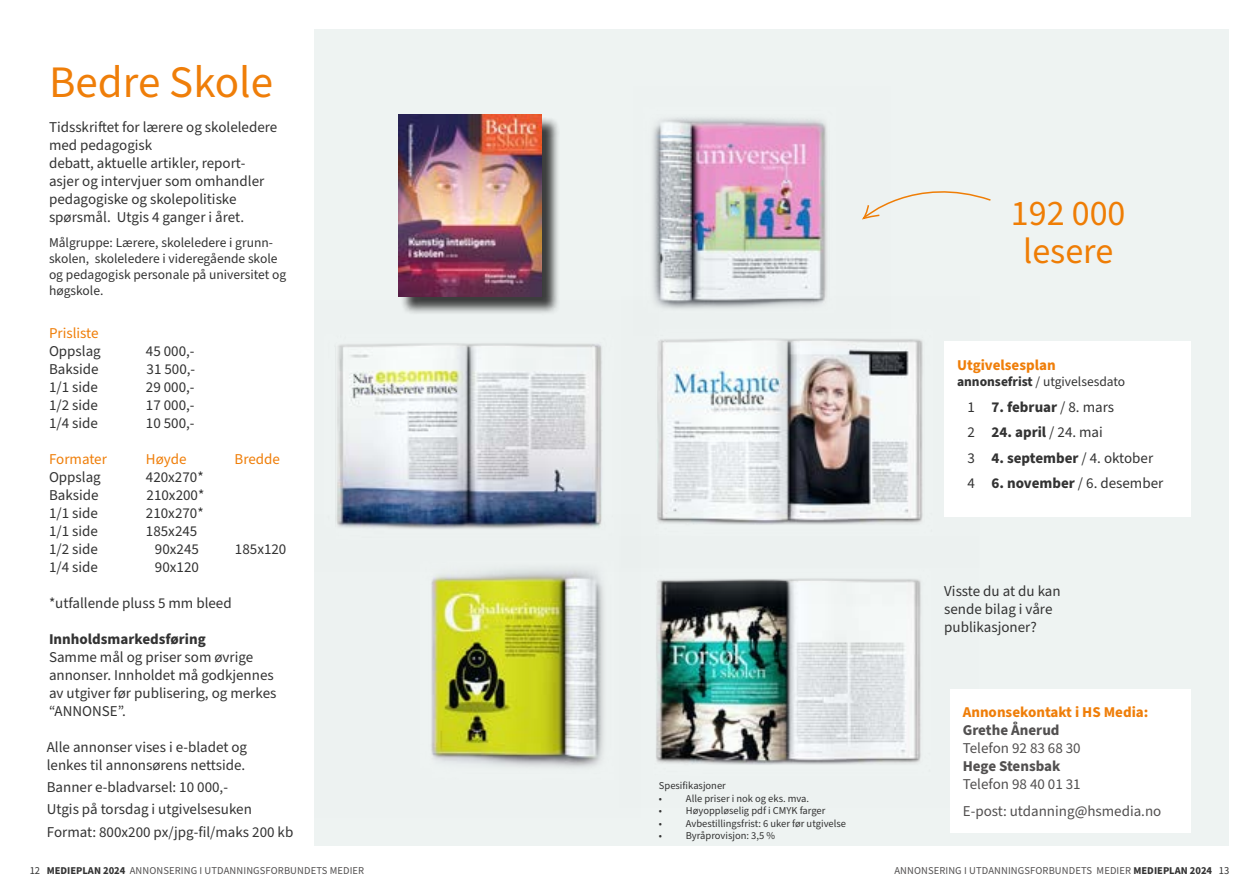
<style>
.page{position:relative;width:1259px;height:893px;background:#fff}
.page>*{position:absolute;margin:0;border:0;box-sizing:border-box;transform-origin:0 0}
.t1{font:45px "Source Sans Pro";color:#ef7e09}
.t2{font:36px/37.5px "Source Sans Pro";color:#ef7d05;text-align:center}
.t3{font:15px/18px "Source Sans Pro";color:#333}
.t4{font:15px/26.5px "Source Sans Pro";color:#525050}
.t5{font:700 15px "Source Sans Pro";color:#ef7e09}
.t6{font:15px "Source Sans Pro";color:#ef7e09}
.t7{font:700 15px "Source Sans Pro";color:#525050}
.t8{font:700 15px "Source Sans Pro";color:#333}
.t9{font:13.5px/16.2px "Source Sans Pro";color:#333}
.t10{font:10.5px "Source Sans Pro";color:#333}
.t11{font:10.5px "Source Sans Pro";letter-spacing:.01em;color:#525050}
.s1{font-weight:700}
.s2{color:#333}
.s3{font-weight:700;color:#333}
</style>
<div class="page">
<div style="left:315px;top:30px;width:914px;height:816px;background:#eef3f2"></div>
<img style="left:656px;top:578px;width:265px;height:187px">
<img style="left:652px;top:118px;width:175px;height:179px">
<img style="left:653px;top:297px;width:326px;height:228px">
<svg style="left:862px;top:191px;width:129px;height:29px"></svg>
<img style="left:431px;top:572px;width:173px;height:196px">
<img style="left:335px;top:301px;width:324px;height:271px">
<div style="left:401px;top:117px;width:159px;height:198px;background:#000;opacity:.75"></div>
<img style="left:398px;top:115px;width:144px;height:182px">
<div style="left:944px;top:342px;width:247px;height:175px;background:#fff"></div>
<div style="left:950px;top:689px;width:241px;height:143px;background:#fff"></div>
<h1 class="t1" style="left:49px;top:52px;width:225px">Bedre Skole</h1>
<p class="t3" style="left:49px;top:119px;width:230px">Tidsskriftet for lærere og skoleledere med pedagogisk<br>debatt, aktuelle artikler, report&shy;asjer og intervjuer som omhandler pedagogiske og skolepolitiske spørsmål. Utgis 4 ganger i året.</p>
<p class="t9" style="left:49px;top:235px;width:239px">Målgruppe: Lærere, skoleledere i grunn&shy;skolen, skoleledere i videregående skole og pedagogisk personale på universitet og høgskole.</p>
<p class="t6" style="left:49px;top:323px;width:51px">Prisliste</p>
<p class="t3" style="left:49px;top:343px;width:53px">Oppslag</p>
<p class="t3" style="left:146px;top:343px;width:50px">45 000,-</p>
<p class="t3" style="left:49px;top:361px;width:51px">Bakside</p>
<p class="t3" style="left:147px;top:361px;width:50px">31 500,-</p>
<p class="t3" style="left:49px;top:379px;width:50px">1/1 side</p>
<p class="t3" style="left:146px;top:379px;width:50px">29 000,-</p>
<p class="t3" style="left:49px;top:397px;width:50px">1/2 side</p>
<p class="t3" style="left:146px;top:397px;width:50px">17 000,-</p>
<p class="t3" style="left:49px;top:415px;width:50px">1/4 side</p>
<p class="t3" style="left:146px;top:415px;width:50px">10 500,-</p>
<p class="t6" style="left:49px;top:449px;width:59px">Formater</p>
<p class="t6" style="left:146px;top:449px;width:42px">Høyde</p>
<p class="t6" style="left:234px;top:449px;width:47px">Bredde</p>
<p class="t3" style="left:49px;top:469px;width:53px">Oppslag</p>
<p class="t3" style="left:146px;top:469px;width:59px">420x270*</p>
<p class="t3" style="left:49px;top:487px;width:51px">Bakside</p>
<p class="t3" style="left:147px;top:487px;width:59px">210x200*</p>
<p class="t3" style="left:49px;top:505px;width:50px">1/1 side</p>
<p class="t3" style="left:146px;top:505px;width:59px">210x270*</p>
<p class="t3" style="left:49px;top:523px;width:50px">1/1 side</p>
<p class="t3" style="left:146px;top:523px;width:53px">185x245</p>
<p class="t3" style="left:49px;top:541px;width:50px">1/2 side</p>
<p class="t3" style="left:155px;top:541px;width:45px">90x245</p>
<p class="t3" style="left:235px;top:541px;width:53px">185x120</p>
<p class="t3" style="left:49px;top:559px;width:50px">1/4 side</p>
<p class="t3" style="left:155px;top:559px;width:45px">90x120</p>
<p class="t3" style="left:49px;top:595px;width:184px">*utfallende pluss 5 mm bleed</p>
<p class="t8" style="left:49px;top:629px;width:158px">Innholdsmarkedsføring</p>
<p class="t3" style="left:49px;top:649px;width:229px">Samme mål og priser som øvrige annonser. Innholdet må godkjennes av utgiver før publisering, og merkes “ANNONSE”.</p>
<p class="t3" style="left:47px;top:738px;width:202px">Alle annonser vises i e-bladet og lenkes til annonsørens nettside.</p>
<p class="t3" style="left:47px;top:776px;width:248px;line-height:22.2px">Banner e-bladvarsel: 10 000,-<br>Utgis på torsdag i utgivelsesuken<br>Format: 800x200 px/jpg-fil/maks 200 kb</p>
<p class="t10" style="left:659px;top:778px;width:68px">Spesifikasjoner</p>
<p class="t10" style="left:659px;top:791px;width:152px">• Alle priser i nok og eks. mva.</p>
<p class="t10" style="left:659px;top:804px;width:168px">• Høyoppløselig pdf i CMYK farger</p>
<p class="t10" style="left:659px;top:816px;width:189px">• Avbestillingsfrist: 6 uker før utgivelse</p>
<p class="t10" style="left:659px;top:829px;width:118px">• Byråprovisjon: 3,5 %</p>
<h2 class="t2" style="left:1011px;top:196px;width:116px">192 000 lesere</h2>
<p class="t5" style="left:957px;top:355px;width:100px">Utgivelsesplan</p>
<p class="t9" style="left:957px;top:374px;width:170px"><span class="s1">annonsefrist</span> / utgivelsesdato</p>
<p class="t3" style="left:967px;top:394px;width:197px;line-height:25.5px">1 <span class="s1">7. februar</span> / 8. mars<br>2 <span class="s1">24. april</span> / 24. mai<br>3 <span class="s1">4. september</span> / 4. oktober<br>4 <span class="s1">6. november</span> / 6. desember</p>
<p class="t3" style="left:944px;top:582px;width:118px">Visste du at du kan sende bilag i våre publikasjoner?</p>
<p class="t5" style="left:962px;top:702px;width:187px">Annonsekontakt i HS Media:</p>
<p class="t7" style="left:962px;top:720px;width:98px">Grethe Ånerud</p>
<p class="t4" style="left:962px;top:735px;width:119px">Telefon 92 83 68 30</p>
<p class="t7" style="left:962px;top:756px;width:99px">Hege Stensbak</p>
<p class="t4" style="left:962px;top:771px;width:200px">Telefon 98 40 01 31<br>E-post: utdanning@hsmedia.no</p>
<p class="t11" style="left:30px;top:863px;width:336px"><span class="s2">12</span> <span class="s3">MEDIEPLAN 2024</span> ANNONSERING I UTDANNINGSFORBUNDETS MEDIER</p>
<p class="t11" style="left:894px;top:863px;width:336px">ANNONSERING I UTDANNINGSFORBUNDETS MEDIER <span class="s3">MEDIEPLAN 2024</span> <span class="s2">13</span></p>
</div>
